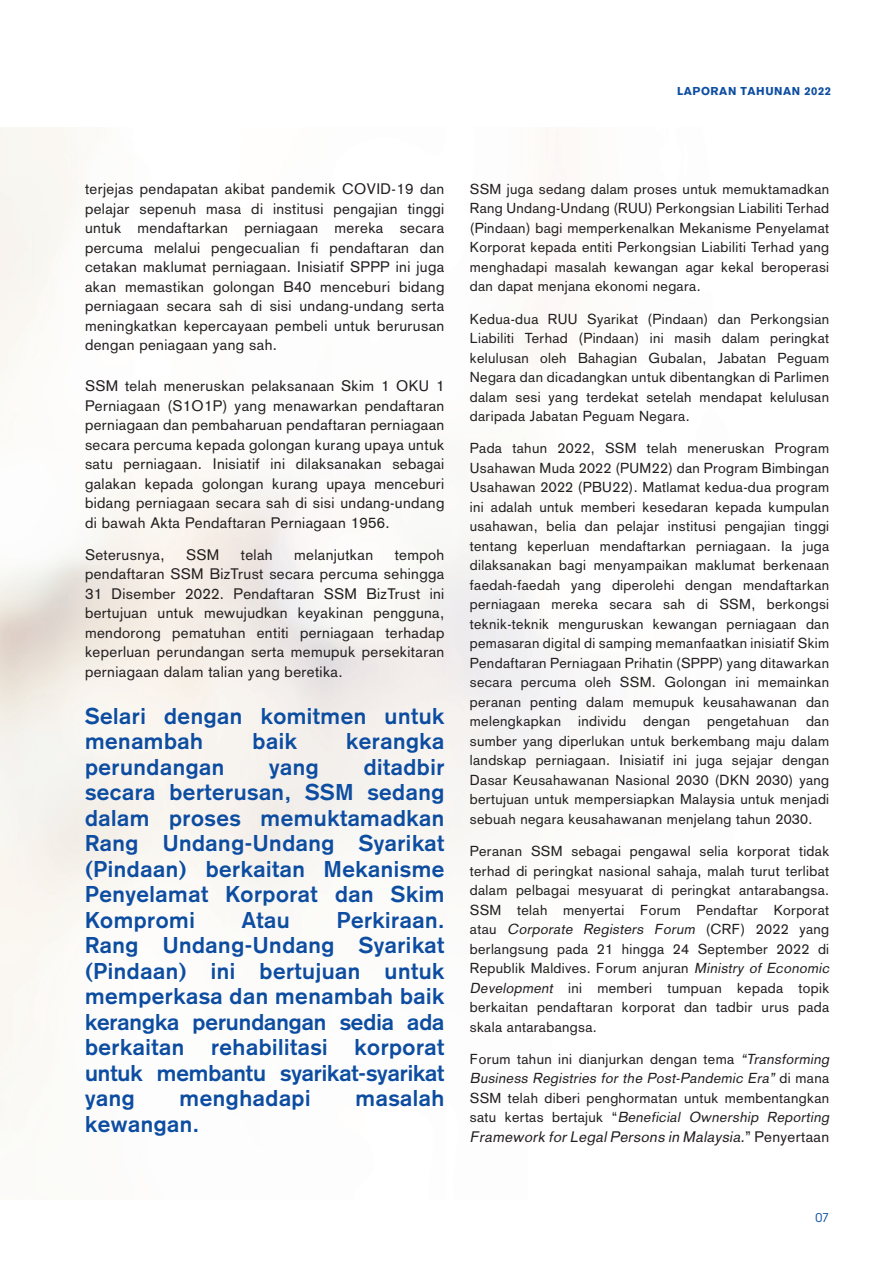
<style>
.page{position:relative;width:893px;height:1263px;background:#fff}
.page>*{position:absolute;margin:0;border:0;box-sizing:border-box;transform-origin:0 0}
.t1{font:700 22.5px/25.5px "Akzidenz Grotesk";letter-spacing:.025em;color:#0d4da1;text-align:justify}
.t2{font:15px/19.5px "Akzidenz Grotesk";letter-spacing:.025em;color:#231f20;text-align:justify}
.t3{font:italic 15px "Akzidenz Grotesk";color:#231f20}
.t4{font:14.25px/19.5px "Akzidenz Grotesk";letter-spacing:.025em;color:#231f20;text-align:justify}
.t5{font:12px "ITC Avant Garde Std";color:#0d4da1}
.t6{font:900 11.25px "Akzidenz Grotesk";letter-spacing:.05em;color:#0d4da1}
.s1{font-style:italic}
.s2{font-style:normal}
</style>
<div class="page">
<p class="t6" style="left:677px;top:84px;width:156px">LAPORAN TAHUNAN 2022</p>
<p class="t2" style="left:85px;top:181px;width:361px">terjejas pendapatan akibat pandemik COVID-19 dan pelajar sepenuh masa di institusi pengajian tinggi untuk mendaftarkan perniagaan mereka secara percuma melalui pengecualian fi pendaftaran dan cetakan maklumat perniagaan. Inisiatif SPPP ini juga akan memastikan golongan B40 menceburi bidang perniagaan secara sah di sisi undang-undang serta meningkatkan kepercayaan pembeli untuk berurusan dengan peniagaan yang sah.</p>
<p class="t2" style="left:85px;top:378px;width:361px">SSM telah meneruskan pelaksanaan Skim 1 OKU 1<br>Perniagaan (S1O1P) yang menawarkan pendaftaran perniagaan dan pembaharuan pendaftaran perniagaan secara percuma kepada golongan kurang upaya untuk satu perniagaan. Inisiatif ini dilaksanakan sebagai galakan kepada golongan kurang upaya menceburi bidang perniagaan secara sah di sisi undang-undang di bawah Akta Pendaftaran Perniagaan 1956.</p>
<p class="t2" style="left:85px;top:546px;width:81px">Seterusnya,</p>
<p class="t2" style="left:186px;top:546px;width:35px">SSM</p>
<p class="t2" style="left:241px;top:546px;width:33px">telah</p>
<p class="t2" style="left:294px;top:546px;width:81px">melanjutkan</p>
<p class="t2" style="left:85px;top:546px;width:361px;text-indent:310px">tempoh pendaftaran SSM BizTrust secara percuma sehingga 31 Disember 2022. Pendaftaran SSM BizTrust ini bertujuan untuk mewujudkan keyakinan pengguna, mendorong pematuhan entiti perniagaan terhadap keperluan perundangan serta memupuk persekitaran perniagaan dalam talian yang beretika.</p>
<h1 class="t1" style="left:85px;top:704px;width:361px">Selari dengan komitmen untuk menambah</h1>
<h1 class="t1" style="left:253px;top:730px;width:46px">baik</h1>
<h1 class="t1" style="left:346px;top:730px;width:100px">kerangka</h1>
<h1 class="t1" style="left:85px;top:755px;width:361px;text-indent:279px">ditadbir secara berterusan, SSM sedang dalam proses memuktamadkan Rang Undang-Undang Syarikat (Pindaan) berkaitan Mekanisme Penyelamat Korporat dan Skim Kompromi</h1>
<h1 class="t1" style="left:85px;top:755px;width:141px">perundangan</h1>
<h1 class="t1" style="left:269px;top:755px;width:51px">yang</h1>
<h1 class="t1" style="left:85px;top:908px;width:361px;text-indent:252px">Perkiraan.<br>Rang Undang-Undang Syarikat (Pindaan) ini bertujuan untuk memperkasa dan menambah baik kerangka perundangan sedia ada berkaitan rehabilitasi korporat untuk membantu syarikat-syarikat yang</h1>
<h1 class="t1" style="left:242px;top:908px;width:49px">Atau</h1>
<h1 class="t1" style="left:180px;top:1087px;width:132px">menghadapi</h1>
<h1 class="t1" style="left:356px;top:1087px;width:90px">masalah</h1>
<h1 class="t1" style="left:85px;top:1112px;width:116px">kewangan.</h1>
<p class="t4" style="left:470px;top:180px;width:361px">SSM juga sedang dalam proses untuk memuktamadkan Rang Undang-Undang (RUU) Perkongsian Liabiliti Terhad (Pindaan) bagi memperkenalkan Mekanisme Penyelamat Korporat kepada entiti Perkongsian Liabiliti Terhad yang menghadapi masalah kewangan agar kekal beroperasi dan dapat menjana ekonomi negara.</p>
<p class="t4" style="left:470px;top:310px;width:361px">Kedua-dua RUU Syarikat (Pindaan) dan Perkongsian Liabiliti Terhad (Pindaan) ini masih dalam peringkat kelulusan oleh Bahagian Gubalan, Jabatan Peguam Negara dan dicadangkan untuk dibentangkan di Parlimen dalam sesi yang terdekat setelah mendapat kelulusan daripada Jabatan Peguam Negara.</p>
<p class="t4" style="left:470px;top:440px;width:361px">Pada tahun 2022, SSM telah meneruskan Program Usahawan Muda 2022 (PUM22) dan Program Bimbingan Usahawan 2022 (PBU22). Matlamat kedua-dua program ini adalah untuk memberi kesedaran kepada kumpulan usahawan, belia dan pelajar institusi pengajian tinggi tentang keperluan mendaftarkan perniagaan. Ia juga dilaksanakan bagi menyampaikan maklumat berkenaan faedah-faedah yang diperolehi dengan mendaftarkan perniagaan mereka secara sah di SSM, berkongsi teknik-teknik menguruskan kewangan perniagaan dan pemasaran digital di samping memanfaatkan inisiatif Skim Pendaftaran Perniagaan Prihatin (SPPP) yang ditawarkan secara percuma oleh SSM. Golongan ini memainkan peranan penting dalam memupuk keusahawanan dan melengkapkan individu dengan pengetahuan dan sumber yang diperlukan untuk berkembang maju dalam landskap perniagaan. Inisiatif ini juga sejajar dengan Dasar Keusahawanan Nasional 2030 (DKN 2030) yang bertujuan untuk mempersiapkan Malaysia untuk menjadi sebuah negara keusahawanan menjelang tahun 2030.</p>
<p class="t4" style="left:470px;top:843px;width:363px;text-align:left">Peranan SSM sebagai pengawal selia korporat tidak terhad di peringkat nasional sahaja, malah turut terlibat dalam pelbagai mesyuarat di peringkat antarabangsa.<br>SSM telah menyertai Forum Pendaftar Korporat at a u <span class="s1">Corporate Registers Forum</span> ( C R F ) 2 0 2 2 y a n g berlangsung pada 21 hingga 24 September 2022 di Republik Maldives. Forum anjuran <span class="s1">Ministry of Economic Development</span> ini memberi tumpuan kepada topik berkaitan pendaftaran korporat dan tadbir urus pada skala antarabangsa.</p>
<p class="t4" style="left:470px;top:1050px;width:363px;text-align:left">Forum tahun ini dianjurkan dengan tema <span class="s1">“Transforming Business Registries for the Post-Pandemic Era”</span> d i m a n a SSM telah diberi penghormatan untuk membentangkan s at u k e rt a s b e rt aj u k “ <span class="s1">Beneficial Ownership Reporting</span></p>
<p class="t3" style="left:470px;top:1131px;width:361px">Framework for LegalPersons in Malaysia.<span class="s2">” P e n y e rt a a n</span></p>
<p class="t5" style="left:815px;top:1211px;width:15px">07</p>
</div>
